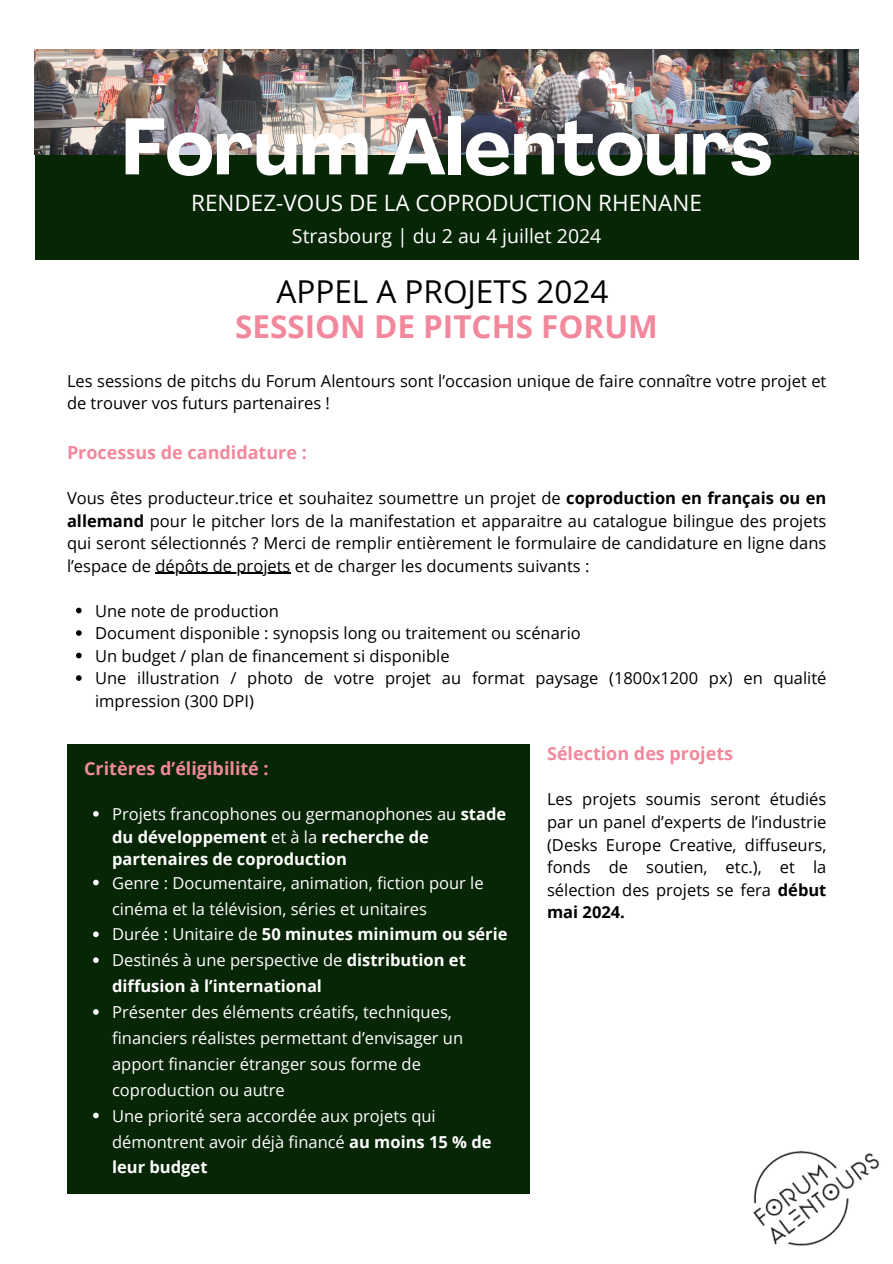
<style>
.page{position:relative;width:893px;height:1264px;background:#fff}
.page>*{position:absolute;margin:0;border:0;box-sizing:border-box;transform-origin:0 0}
.t1{font:700 78.75px "Agrandir";color:#fff}
.t2{font:700 31.5px "Open Sans";color:#f2889b}
.t3{font:31.5px "Open Sans";color:#000}
.t4{font:22.5px "Open Sans";color:#fff}
.t5{font:19.5px "Open Sans";color:#fff}
.t6{font:700 18px "Open Sans";color:#f2889b}
.t7{font:16.5px/22.5px "Open Sans";color:#000;text-align:justify}
.t8{font:16.5px/25.8px "Open Sans";color:#fff}
.t9{font:700 16.5px/22.5px "Open Sans";color:#fff}
.s1{font-weight:700}
.s2{font-weight:400}
</style>
<div class="page">
<div style="left:35px;top:50px;width:823px;height:209px;background:#072606"></div>
<img style="left:35px;top:50px;width:823px;height:104px">
<div style="left:67px;top:744px;width:462px;height:450px;background:#072606"></div>
<hr style="left:155px;top:573px;width:135px;height:1px;background:#000">
<svg style="left:76px;top:607px;width:6px;height:6px"></svg>
<svg style="left:76px;top:630px;width:6px;height:6px"></svg>
<svg style="left:76px;top:652px;width:6px;height:6px"></svg>
<svg style="left:76px;top:675px;width:6px;height:6px"></svg>
<img style="left:753px;top:1150px;width:127px;height:96px">
<svg style="left:93px;top:811px;width:6px;height:5px"></svg>
<svg style="left:93px;top:879px;width:6px;height:6px"></svg>
<svg style="left:93px;top:931px;width:6px;height:6px"></svg>
<svg style="left:93px;top:957px;width:6px;height:6px"></svg>
<svg style="left:93px;top:1009px;width:6px;height:5px"></svg>
<svg style="left:93px;top:1112px;width:6px;height:6px"></svg>
<p class="t1" style="left:121px;top:115px;width:652px">Forum Alentours</p>
<p class="t4" style="left:191px;top:187px;width:512px">RENDEZ-VOUS DE LA COPRODUCTION RHENANE</p>
<p class="t5" style="left:292px;top:222px;width:311px">Strasbourg | du 2 au 4 juillet 2024</p>
<p class="t3" style="left:276px;top:270px;width:333px">APPEL A PROJETS 2024</p>
<p class="t2" style="left:235px;top:304px;width:424px">SESSION DE PITCHS FORUM</p>
<p class="t7" style="left:67px;top:369px;width:760px">Les sessions de pitchs du Forum Alentours sont l’occasion unique de faire connaître votre projet et de trouver vos futurs partenaires !</p>
<p class="t6" style="left:67px;top:440px;width:241px">Processus de candidature :</p>
<p class="t7" style="left:67px;top:486px;width:760px">Vous êtes producteur.trice et souhaitez soumettre un projet de <span class="s1">coproduction en français ou en allemand</span> pour le pitcher lors de la manifestation et apparaitre au catalogue bilingue des projets qui seront sélectionnés ? Merci de remplir entièrement le formulaire de candidature en ligne dans l’espace de dépôts de projets et de charger les documents suivants :</p>
<p class="t7" style="left:95px;top:599px;width:185px">Une note de production</p>
<p class="t7" style="left:95px;top:621px;width:487px">Document disponible : synopsis long ou traitement ou scénario</p>
<p class="t7" style="left:95px;top:644px;width:356px">Un budget / plan de financement si disponible</p>
<p class="t7" style="left:95px;top:666px;width:732px">Une illustration / photo de votre projet au format paysage (1800x1200 px) en qualité impression (300 DPI)</p>
<p class="t6" style="left:84px;top:755px;width:186px">Critères d’éligibilité :</p>
<p class="t9" style="left:112px;top:802px;width:395px"><span class="s2">Projets francophones ou germanophones au</span> stade du développement <span class="s2">et à la</span> recherche de partenaires de coproduction</p>
<p class="t8" style="left:112px;top:869px;width:373px">Genre : Documentaire, animation, fiction pour le cinéma et la télévision, séries et unitaires</p>
<p class="t9" style="left:112px;top:922px;width:397px"><span class="s2">Durée : Unitaire de</span> 50 minutes minimum ou série</p>
<p class="t9" style="left:112px;top:947px;width:355px;line-height:25.8px"><span class="s2">Destinés à une perspective de</span> distribution et diffusion à l’international</p>
<p class="t8" style="left:112px;top:998px;width:352px">Présenter des éléments créatifs, techniques, financiers réalistes permettant d’envisager un apport financier étranger sous forme de coproduction ou autre</p>
<p class="t8" style="left:112px;top:1102px;width:381px">Une priorité sera accordée aux projets qui démontrent avoir déjà financé <span class="s1">au moins 15 % de leur budget</span></p>
<p class="t6" style="left:547px;top:741px;width:187px">Sélection des projets</p>
<p class="t7" style="left:547px;top:787px;width:281px">Les projets soumis seront étudiés par un panel d’experts de l’industrie (Desks Europe Creative, diffuseurs, fonds de soutien, etc.), et la sélection des projets se fera <span class="s1">début mai 2024.</span></p>
</div>
